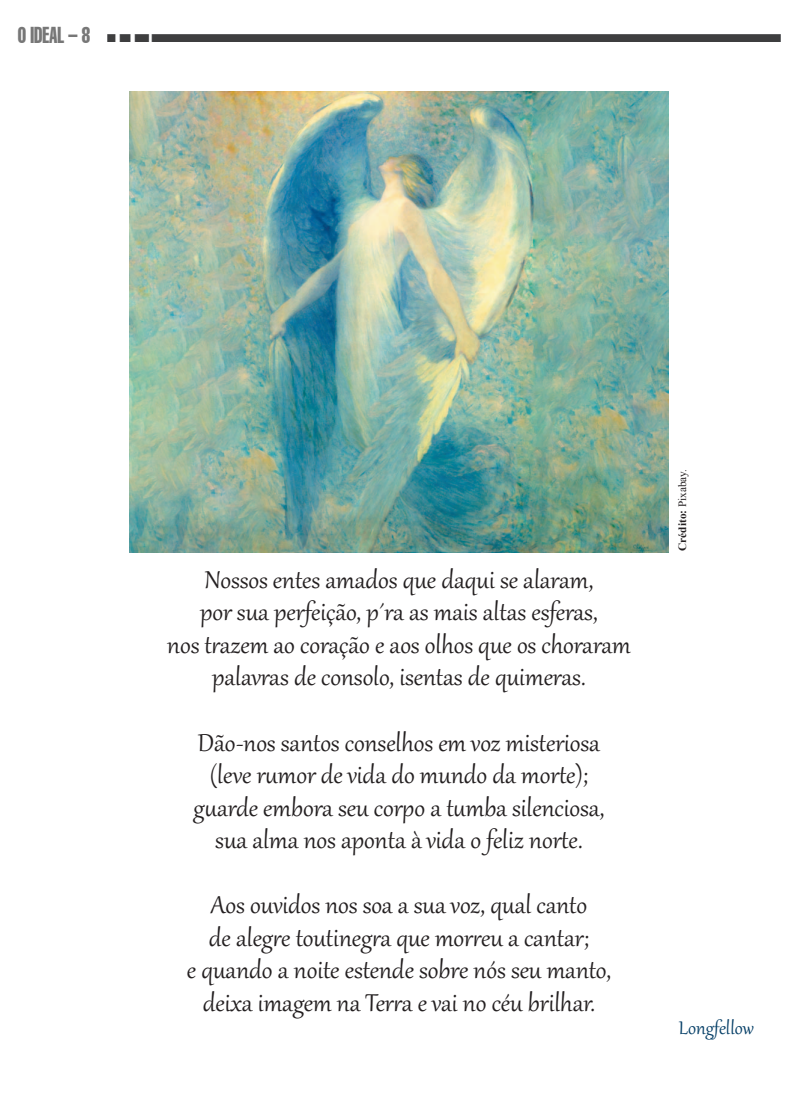
<style>
.page{position:relative;width:798px;height:1099px;background:#fff}
.page>*{position:absolute;margin:0;border:0;box-sizing:border-box;transform-origin:0 0}
.t1{font:30px/32.5px "Gabriola";color:#231f20;text-align:center}
.t2{font:22.5px "Gabriola";color:#074068}
.t3{font:extra-condensed 22.5px "Helvetica";color:#777;scale:.8 1}
.t4{font:700 11.25px "Times New Roman";color:#231f20}
.s1{font-weight:400}
</style>
<div class="page">
<img style="left:107px;top:34px;width:672px;height:7px">
<img style="left:129px;top:92px;width:539px;height:460px">
<p class="t3" style="left:18px;top:20px;width:92px">O IDEAL – 8</p>
<p class="t1" style="left:167px;top:561px;width:465px">Nossos entes amados que daqui se alaram,<br>por sua perfeição, p´ra as mais altas esferas,<br>nos trazem ao coração e aos olhos que os choraram palavras de consolo, isentas de quimeras.</p>
<p class="t1" style="left:193px;top:724px;width:412px">Dão-nos santos conselhos em voz misteriosa (leve rumor de vida do mundo da morte); guarde embora seu corpo a tumba silenciosa, sua alma nos aponta à vida o feliz norte.</p>
<p class="t1" style="left:187px;top:886px;width:425px">Aos ouvidos nos soa a sua voz, qual canto<br>de alegre toutinegra que morreu a cantar;<br>e quando a noite estende sobre nós seu manto, deixa imagem na Terra e vai no céu brilhar.</p>
<p class="t4" style="left:674px;top:550px;width:83px;rotate:-90deg">Crédito: <span class="s1">Pixabay.</span></p>
<p class="t2" style="left:678px;top:1013px;width:76px">Longfellow</p>
</div>
